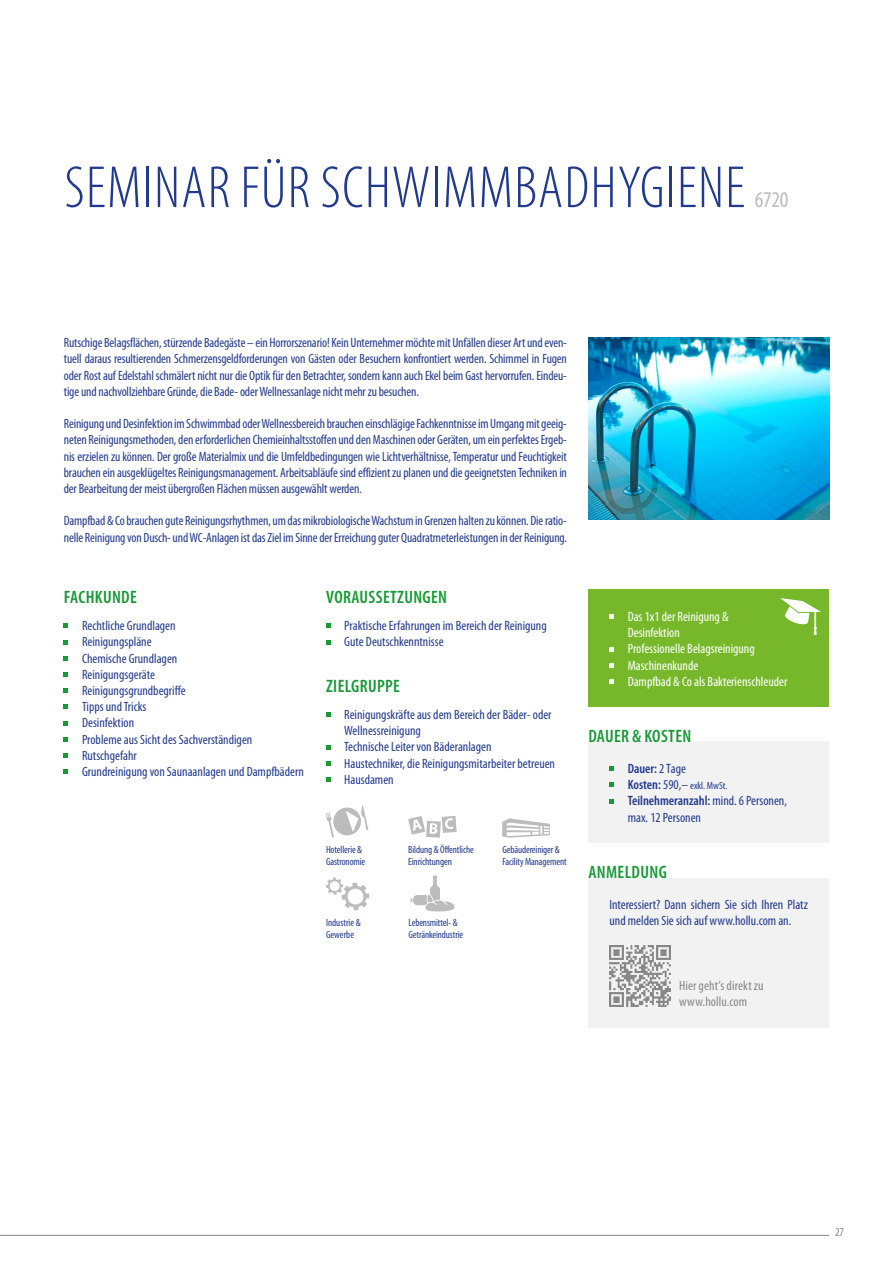
<style>
.page{position:relative;width:893px;height:1263px;background:#fff}
.page>*{position:absolute;margin:0;border:0;box-sizing:border-box;transform-origin:0 0}
.t1{font:300 condensed 60px "Myriad Pro";letter-spacing:.02em;color:#213a8f}
.t2{font:condensed 22.5px "Myriad Pro";color:#bcbcbc}
.t3{font:600 condensed 18px "Myriad Pro";letter-spacing:.02em;color:#159a34}
.t4{font:condensed 13.5px/16.2px "Myriad Pro";color:#213a8f}
.t5{font:condensed 13.5px/16.2px "Myriad Pro";color:#fff}
.t6{font:condensed 13.5px/16.2px "Myriad Pro";letter-spacing:.01em;color:#878787}
.t7{font:600 condensed 13.5px "Myriad Pro";color:#213a8f}
.t8{font:condensed 12px "Myriad Pro";color:#878787}
.t9{font:condensed 10.5px/12px "Myriad Pro";letter-spacing:-.01em;color:#213a8f}
.s1{font-weight:400}
.s2{font-weight:600;font-size:13.5px}
.s3{font-size:13.5px}
.s4{font-weight:600}
</style>
<div class="page">
<hr style="left:0;top:1235px;width:829px;height:1px;background:#878787">
<svg style="left:326px;top:712px;width:4px;height:5px"></svg>
<svg style="left:326px;top:745px;width:4px;height:4px"></svg>
<svg style="left:326px;top:761px;width:4px;height:4px"></svg>
<svg style="left:326px;top:777px;width:4px;height:5px"></svg>
<svg style="left:64px;top:624px;width:4px;height:4px"></svg>
<svg style="left:64px;top:640px;width:4px;height:4px"></svg>
<svg style="left:64px;top:656px;width:4px;height:4px"></svg>
<svg style="left:64px;top:672px;width:4px;height:5px"></svg>
<svg style="left:64px;top:689px;width:4px;height:4px"></svg>
<svg style="left:64px;top:705px;width:4px;height:4px"></svg>
<svg style="left:64px;top:721px;width:4px;height:4px"></svg>
<svg style="left:64px;top:737px;width:4px;height:4px"></svg>
<svg style="left:64px;top:753px;width:4px;height:5px"></svg>
<svg style="left:64px;top:770px;width:4px;height:4px"></svg>
<img style="left:588px;top:337px;width:241px;height:183px">
<div style="left:588px;top:742px;width:241px;height:101px;background:#f2f2f2"></div>
<svg style="left:609px;top:767px;width:5px;height:4px"></svg>
<svg style="left:609px;top:783px;width:5px;height:4px"></svg>
<svg style="left:609px;top:799px;width:5px;height:4px"></svg>
<div style="left:588px;top:590px;width:241px;height:117px;background:#76b82a"></div>
<svg style="left:609px;top:614px;width:5px;height:5px"></svg>
<svg style="left:609px;top:647px;width:5px;height:4px"></svg>
<svg style="left:609px;top:663px;width:5px;height:4px"></svg>
<svg style="left:609px;top:679px;width:5px;height:5px"></svg>
<svg style="left:780px;top:598px;width:41px;height:37px"></svg>
<svg style="left:326px;top:624px;width:4px;height:4px"></svg>
<svg style="left:326px;top:640px;width:4px;height:4px"></svg>
<svg style="left:326px;top:877px;width:43px;height:33px"></svg>
<svg style="left:408px;top:816px;width:49px;height:22px"></svg>
<svg style="left:502px;top:818px;width:48px;height:20px"></svg>
<svg style="left:326px;top:805px;width:42px;height:32px"></svg>
<svg style="left:410px;top:875px;width:45px;height:36px"></svg>
<div style="left:588px;top:878px;width:241px;height:149px;background:#f2f2f2"></div>
<img style="left:609px;top:945px;width:61px;height:61px">
<h1 class="t1" style="left:64px;top:155px;width:682px">SEMINAR FÜR SCHWIMMBADHYGIENE</h1>
<h2 class="t2" style="left:755px;top:186px;width:35px">6720</h2>
<p class="t4" style="left:64px;top:334px;width:505px;text-align:justify">Rutschige Belagsflächen, stürzende Badegäste – ein Horrorszenario! Kein Unternehmer möchte mit Unfällen dieser Art und even&shy;tuell daraus resultierenden Schmerzensgeldforderungen von Gästen oder Besuchern konfrontiert werden. Schimmel in Fugen oder Rost auf Edelstahl schmälert nicht nur die Optik für den Betrachter, sondern kann auch Ekel beim Gast hervorrufen. Eindeu&shy;tige und nachvollziehbare Gründe, die Bade- oder Wellnessanlage nicht mehr zu besuchen.</p>
<p class="t4" style="left:64px;top:415px;width:505px;text-align:justify">Reinigung und Desinfektion im Schwimmbad oder Wellnessbereich brauchen einschlägige Fachkenntnisse im Umgang mit geeig&shy;neten Reinigungsmethoden, den erforderlichen Chemieinhaltsstoffen und den Maschinen oder Geräten, um ein perfektes Ergeb&shy;nis erzielen zu können. Der große Materialmix und die Umfeldbedingungen wie Lichtverhältnisse, Temperatur und Feuchtigkeit brauchen ein ausgeklügeltes Reinigungsmanagement. Arbeitsabläufe sind effizient zu planen und die geeignetsten Techniken in der Bearbeitung der meist übergroßen Flächen müssen ausgewählt werden.</p>
<p class="t4" style="left:64px;top:513px;width:505px">Dampfbad &amp; Co brauchen gute Reinigungsrhythmen, um das mikrobiologische Wachstum in Grenzen halten zu können. Die ratio&shy;nelle Reinigung von Dusch- und WC-Anlagen ist das Ziel im Sinne der Erreichung guter Quadratmeterleistungen in der Reinigung.</p>
<h3 class="t3" style="left:64px;top:586px;width:74px">FACHKUNDE</h3>
<h3 class="t3" style="left:326px;top:586px;width:122px">VORAUSSETZUNGEN</h3>
<p class="t4" style="left:82px;top:617px;width:223px">Rechtliche Grundlagen<br>Reinigungspläne<br>Chemische Grundlagen<br>Reinigungsgeräte<br>Reinigungsgrundbegriffe<br>Tipps und Tricks<br>Desinfektion<br>Probleme aus Sicht des Sachverständigen<br>Rutschgefahr<br>Grundreinigung von Saunaanlagen und Dampfbädern</p>
<p class="t4" style="left:344px;top:617px;width:204px">Praktische Erfahrungen im Bereich der Reinigung<br>Gute Deutschkenntnisse</p>
<h3 class="t3" style="left:326px;top:675px;width:75px">ZIELGRUPPE</h3>
<p class="t4" style="left:344px;top:706px;width:212px">Reinigungskräfte aus dem Bereich der Bäder- oder Wellnessreinigung<br>Technische Leiter von Bäderanlagen Haustechniker, die Reinigungsmitarbeiter betreuen Hausdamen</p>
<p class="t9" style="left:326px;top:843px;width:41px">Hotellerie &amp;<br>Gastronomie</p>
<p class="t9" style="left:326px;top:916px;width:36px">Industrie &amp;<br>Gewerbe</p>
<p class="t9" style="left:408px;top:843px;width:67px">Bildung &amp; Öffentliche<br>Einrichtungen</p>
<p class="t9" style="left:408px;top:916px;width:56px">Lebensmittel- &amp;<br>Getränkeindustrie</p>
<p class="t9" style="left:502px;top:843px;width:66px">Gebäudereiniger &amp;<br>Facility Management</p>
<p class="t5" style="left:628px;top:608px;width:161px">Das 1x1 der Reinigung &amp;<br>Desinfektion<br>Professionelle Belagsreinigung<br>Maschinenkunde<br>Dampfbad &amp; Co als Bakterienschleuder</p>
<h3 class="t3" style="left:588px;top:724px;width:104px">DAUER &amp; KOSTEN</h3>
<p class="t7" style="left:628px;top:760px;width:60px">Dauer: <span class="s1">2 Tage</span></p>
<p class="t9" style="left:628px;top:780px;width:101px"><span class="s2">Kosten:</span> <span class="s3">590,–</span> exkl. MwSt.</p>
<p class="t4" style="left:628px;top:793px;width:161px"><span class="s4">Teilnehmeranzahl:</span> mind. 6 Personen, max. 12 Personen</p>
<h3 class="t3" style="left:588px;top:860px;width:80px">ANMELDUNG</h3>
<p class="t4" style="left:609px;top:896px;width:200px">Interessiert? Dann sichern Sie sich Ihren Platz und melden Sie sich auf www.hollu.com an.</p>
<p class="t6" style="left:679px;top:977px;width:86px">Hier geht’s direkt zu www.hollu.com</p>
<p class="t8" style="left:835px;top:1224px;width:11px">27</p>
</div>
